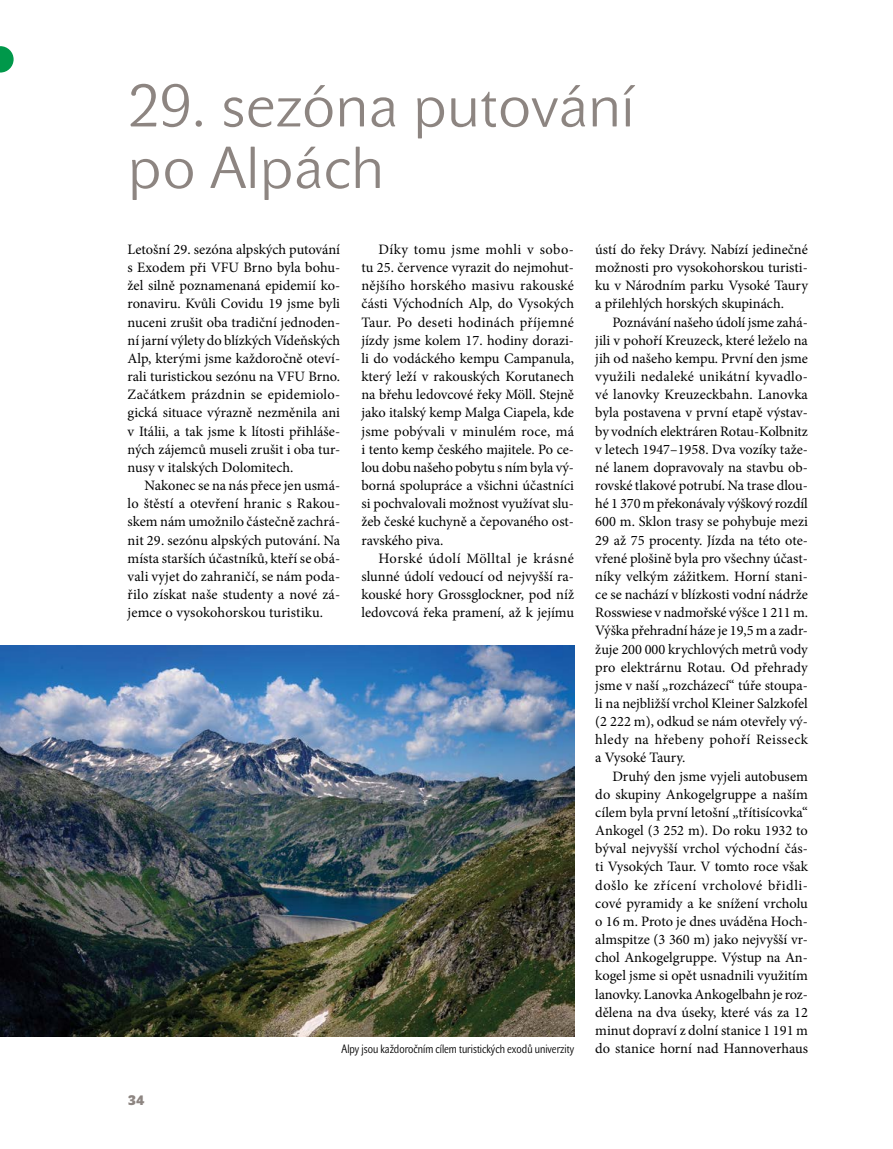
<style>
.page{position:relative;width:893px;height:1149px;background:#fff}
.page>*{position:absolute;margin:0;border:0;box-sizing:border-box;transform-origin:0 0}
.nad1{font:58.5px/61.5px "John Sans Lite Pro";color:#8d8581}
.Normální{font:14.4px/18.1px "Minion Pro";color:#000;text-align:justify}
.Normální_bez{font:14.4px/18.1px "Minion Pro";letter-spacing:-.005em;color:#000;text-align:justify}
.t1{font:700 13.5px "John Sans Heavy Pro";color:#8d8581}
.popisek{font:12px "John Sans Cond Lite Pro";color:#000}
</style>
<div class="page">
<img style="left:0;top:645px;width:574px;height:391px">
<svg style="left:0;top:46px;width:14px;height:26px"></svg>
<p class="nad1" style="left:128px;top:76px;width:508px">29. sezóna putování po Alpách</p>
<p class="Normální_bez" style="left:128px;top:240px;width:214px">Letošní 29. sezóna alpských putování s Exodem při VFU Brno byla bohu&shy;žel silně poznamenaná epidemií ko&shy;ronaviru. Kvůli Covidu 19 jsme byli nuceni zrušit oba tradiční jednoden&shy;ní jarní výlety do blízkých Vídeňských Alp, kterými jsme každoročně oteví&shy;rali turistickou sezónu na VFU Brno.<br>Začátkem prázdnin se epidemiolo&shy;gická situace výrazně nezměnila ani v Itálii, a tak jsme k lítosti přihláše&shy;ných zájemců museli zrušit i oba tur&shy;nusy v italských Dolomitech.</p>
<p class="Normální" style="left:128px;top:476px;width:214px;text-indent:17px">Nakonec se na nás přece jen usmá&shy;lo štěstí a otevření hranic s Rakou&shy;skem nám umožnilo částečně zachrá&shy;nit 29. sezónu alpských putování. Na místa starších účastníků, kteří se obá&shy;vali vyjet do zahraničí, se nám poda&shy;řilo získat naše studenty a nové zá&shy;jemce o vysokohorskou turistiku.</p>
<p class="Normální" style="left:361px;top:240px;width:214px;text-indent:17px">Díky tomu jsme mohli v sobo&shy;tu 25. července vyrazit do nejmohut&shy;nějšího horského masivu rakouské části Východních Alp, do Vysokých Taur. Po deseti hodinách příjemné jízdy jsme kolem 17. hodiny dorazi&shy;li do vodáckého kempu Campanula, který leží v rakouských Korutanech na břehu ledovcové řeky Möll. Stejně jako italský kemp Malga Ciapela, kde jsme pobývali v minulém roce, má i tento kemp českého majitele. Po ce&shy;lou dobu našeho pobytu s ním byla vý&shy;borná spolupráce a všichni účastníci si pochvalovali možnost využívat slu&shy;žeb české kuchyně a čepovaného ost&shy;ravského piva.</p>
<p class="Normální" style="left:361px;top:549px;width:214px;text-indent:17px">Horské údolí Mölltal je krásné slunné údolí vedoucí od nejvyšší ra&shy;kouské hory Grossglockner, pod níž ledovcová řeka pramení, až k jejímu</p>
<p class="t1" style="left:128px;top:1092px;width:18px">34</p>
<p class="popisek" style="left:342px;top:1041px;width:234px">Alpy jsou každoročním cílem turistických exodů univerzity</p>
<p class="Normální" style="left:595px;top:240px;width:214px">ústí do řeky Drávy. Nabízí jedinečné možnosti pro vysokohorskou turisti&shy;ku v Národním parku Vysoké Taury a přilehlých horských skupinách.</p>
<p class="Normální" style="left:595px;top:313px;width:214px;text-indent:17px">Poznávání našeho údolí jsme zahá&shy;jili v pohoří Kreuzeck, které leželo na jih od našeho kempu. První den jsme využili nedaleké unikátní kyvadlo&shy;vé lanovky Kreuzeckbahn. Lanovka byla postavena v první etapě výstav&shy;by vodních elektráren Rotau-Kolbnitz v letech 1947–1958. Dva vozíky taže&shy;né lanem dopravovaly na stavbu ob&shy;rovské tlakové potrubí. Na trase dlou&shy;hé 1 370 m překonávaly výškový rozdíl 600 m. Sklon trasy se pohybuje mezi 29 až 75 procenty. Jízda na této ote&shy;vřené plošině byla pro všechny účast&shy;níky velkým zážitkem. Horní stani&shy;ce se nachází v blízkosti vodní nádrže Rosswiese v nadmořské výšce 1 211 m.<br>Výška přehradní háze je 19,5 m a zadr&shy;žuje 200 000 krychlových metrů vody pro elektrárnu Rotau. Od přehrady jsme v naší „rozcházecí“ túře stoupa&shy;li na nejbližší vrchol Kleiner Salzkofel (2 222 m), odkud se nám otevřely vý&shy;hledy na hřebeny pohoří Reisseck a Vysoké Taury.</p>
<p class="Normální" style="left:595px;top:766px;width:214px;text-indent:17px">Druhý den jsme vyjeli autobusem do skupiny Ankogelgruppe a naším cílem byla první letošní „třítisícovka“ Ankogel (3 252 m). Do roku 1932 to býval nejvyšší vrchol východní čás&shy;ti Vysokých Taur. V tomto roce však došlo ke zřícení vrcholové břidli&shy;cové pyramidy a ke snížení vrcholu o 16 m. Proto je dnes uváděna Hoch&shy;almspitze (3 360 m) jako nejvyšší vr&shy;chol Ankogelgruppe. Výstup na An&shy;kogel jsme si opět usnadnili využitím lanovky. Lanovka Ankogelbahn je roz&shy;dělena na dva úseky, které vás za 12 minut dopraví z dolní stanice 1 191 m do stanice horní nad Hannoverhaus</p>
</div>
